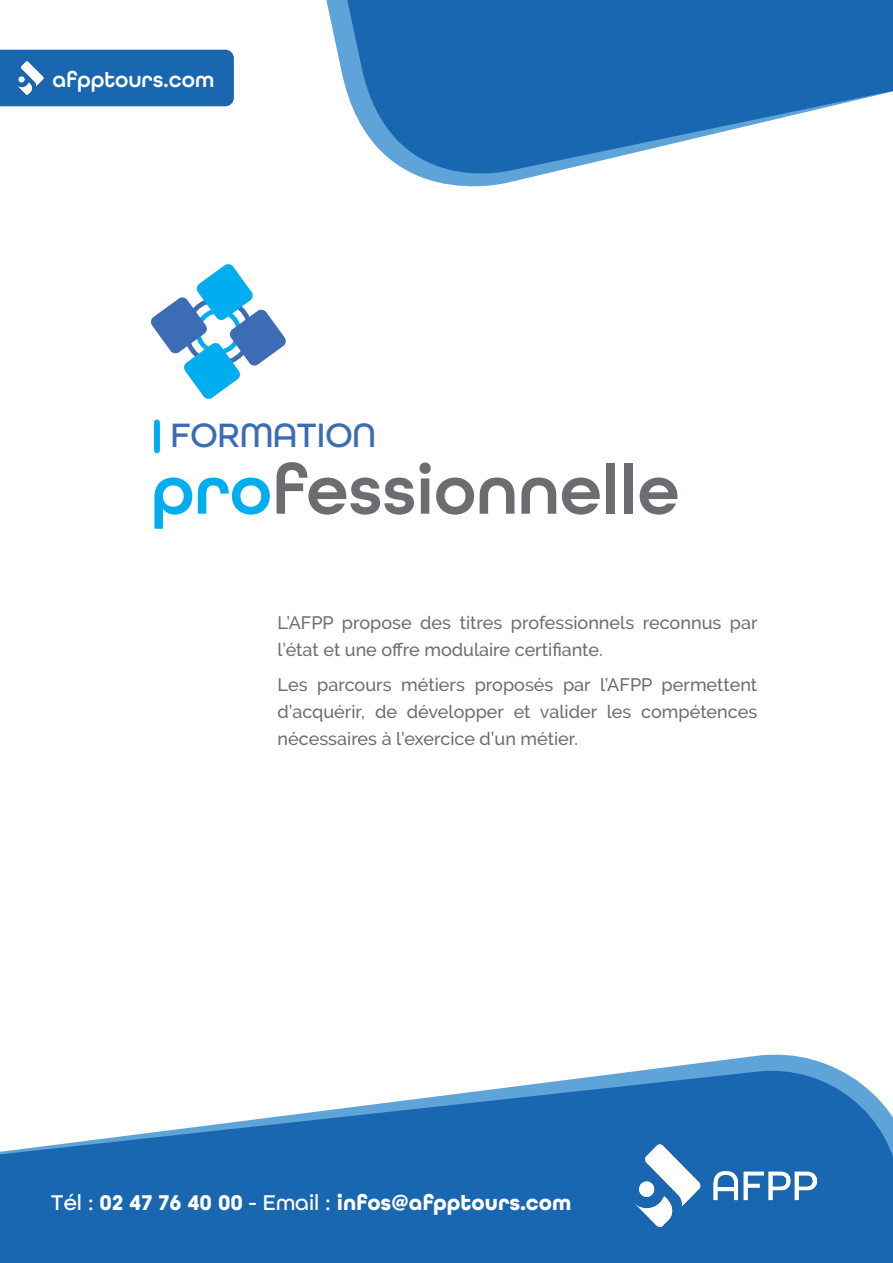
<style>
.page{position:relative;width:893px;height:1263px;background:#fff}
.page>*{position:absolute;margin:0;border:0;box-sizing:border-box;transform-origin:0 0}
.t1{font:600 71.4px "All Round Gothic";color:#6c6d70}
.t2{font:500 35.7px "All Round Gothic";color:#3c6cb5}
.t3{font:700 22.5px "All Round Gothic";color:#fff}
.t4{font:600 22.5px "All Round Gothic";color:#fff}
.t5{font:500 18px/27px "Raleway";color:#6c6d70}
.s1{color:#00aeef}
.s2{font-weight:500}
</style>
<div class="page">
<svg style="left:151px;top:264px;width:135px;height:135px"></svg>
<div style="left:154px;top:422px;width:6px;height:28px;background:#00aeef"></div>
<svg style="left:693px;top:1054px;width:133px;height:10px"></svg>
<svg style="left:0;top:1064px;width:893px;height:199px;fill:#1967b1"></svg>
<svg style="left:326px;top:0;width:21px;height:92px"></svg>
<svg style="left:347px;top:0;width:546px;height:187px;fill:#1967b1"></svg>
<img style="left:635px;top:1145px;width:181px;height:81px">
<div style="left:0;top:50px;width:234px;height:56px;background:#1967b1"></div>
<img style="left:12px;top:61px;width:33px;height:35px">
<p class="t4" style="left:53px;top:66px;width:163px">afpptours.com</p>
<p class="t2" style="left:171px;top:414px;width:207px">FORMATION</p>
<p class="t1" style="left:151px;top:448px;width:530px"><span class="s1">pro</span>fessionnelle</p>
<p class="t5" style="left:278px;top:609px;width:481px">L’AFPP propose des titres professionnels reconnus par l’état et une offre modulaire certifiante.</p>
<p class="t5" style="left:278px;top:671px;width:481px;text-align:justify">Les parcours métiers proposés par l’AFPP permettent d’acquérir, de développer et valider les compétences nécessaires à l’exercice d’un métier.</p>
<p class="t3" style="left:51px;top:1189px;width:522px"><span class="s2">Tél :</span> 02 47 76 40 00 <span class="s2">- Email :</span> infos@afpptours.com</p>
</div>
